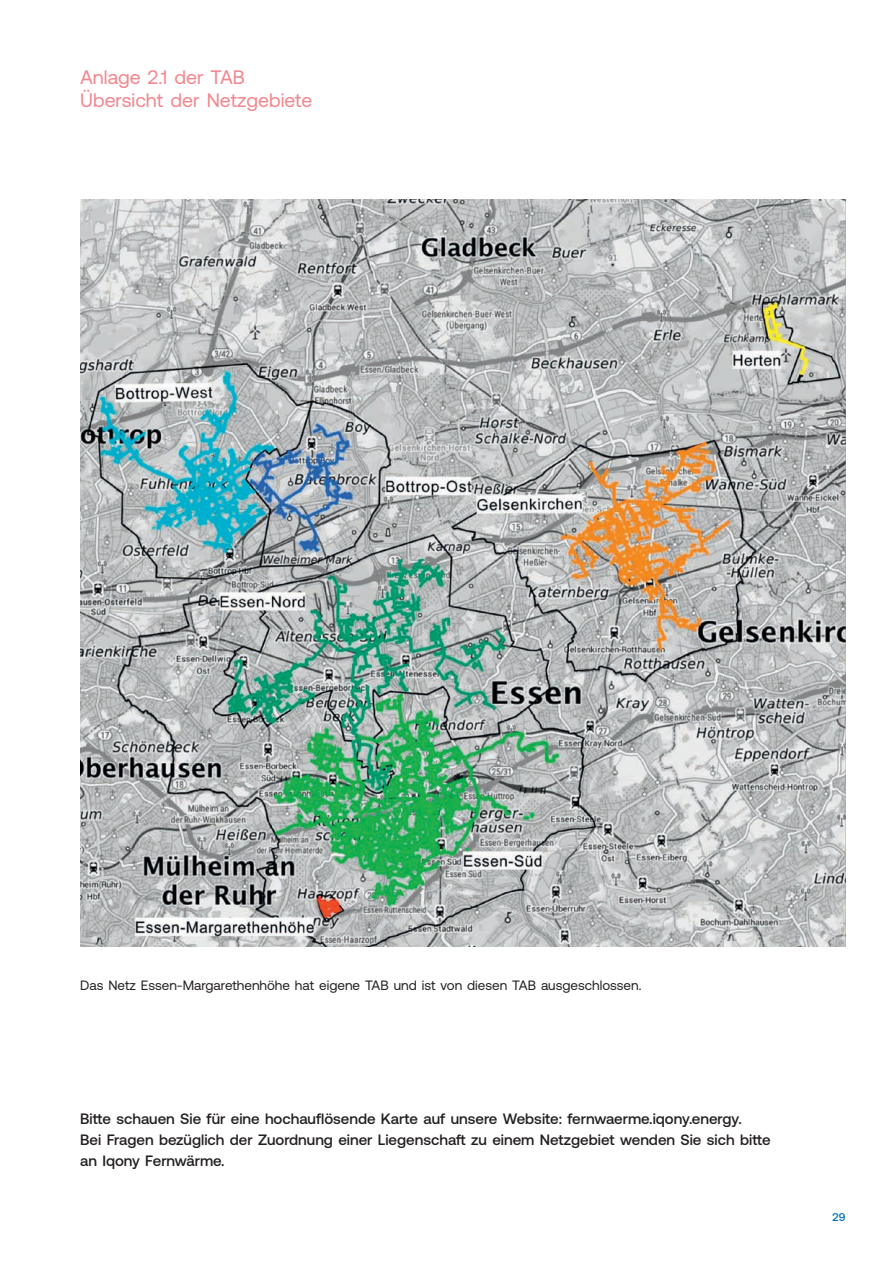
<style>
.page{position:relative;width:893px;height:1263px;background:#fff}
.page>*{position:absolute;margin:0;border:0;box-sizing:border-box;transform-origin:0 0}
.t1{font:19.5px/23.4px "Aeonik Pro";color:#f3858d}
.t2{font:500 15px/21px "Aeonik Pro";color:#231f20}
.t3{font:13.5px "Aeonik Pro";color:#231f20}
.t4{font:500 11.25px "Aeonik Pro";color:#006fba}
</style>
<div class="page">
<img style="left:80px;top:200px;width:766px;height:747px">
<h1 class="t1" style="left:80px;top:66px;width:234px">Anlage 2.1 der TAB<br>Übersicht der Netzgebiete</h1>
<p class="t3" style="left:80px;top:978px;width:563px">Das Netz Essen-Margarethenhöhe hat eigene TAB und ist von diesen TAB ausgeschlossen.</p>
<p class="t2" style="left:80px;top:1108px;width:692px">Bitte schauen Sie für eine hochauflösende Karte auf unsere Website: fernwaerme.iqony.energy.<br>Bei Fragen bezüglich der Zuordnung einer Liegenschaft zu einem Netzgebiet wenden Sie sich bitte an Iqony Fernwärme.</p>
<p class="t4" style="left:832px;top:1211px;width:15px">29</p>
</div>
